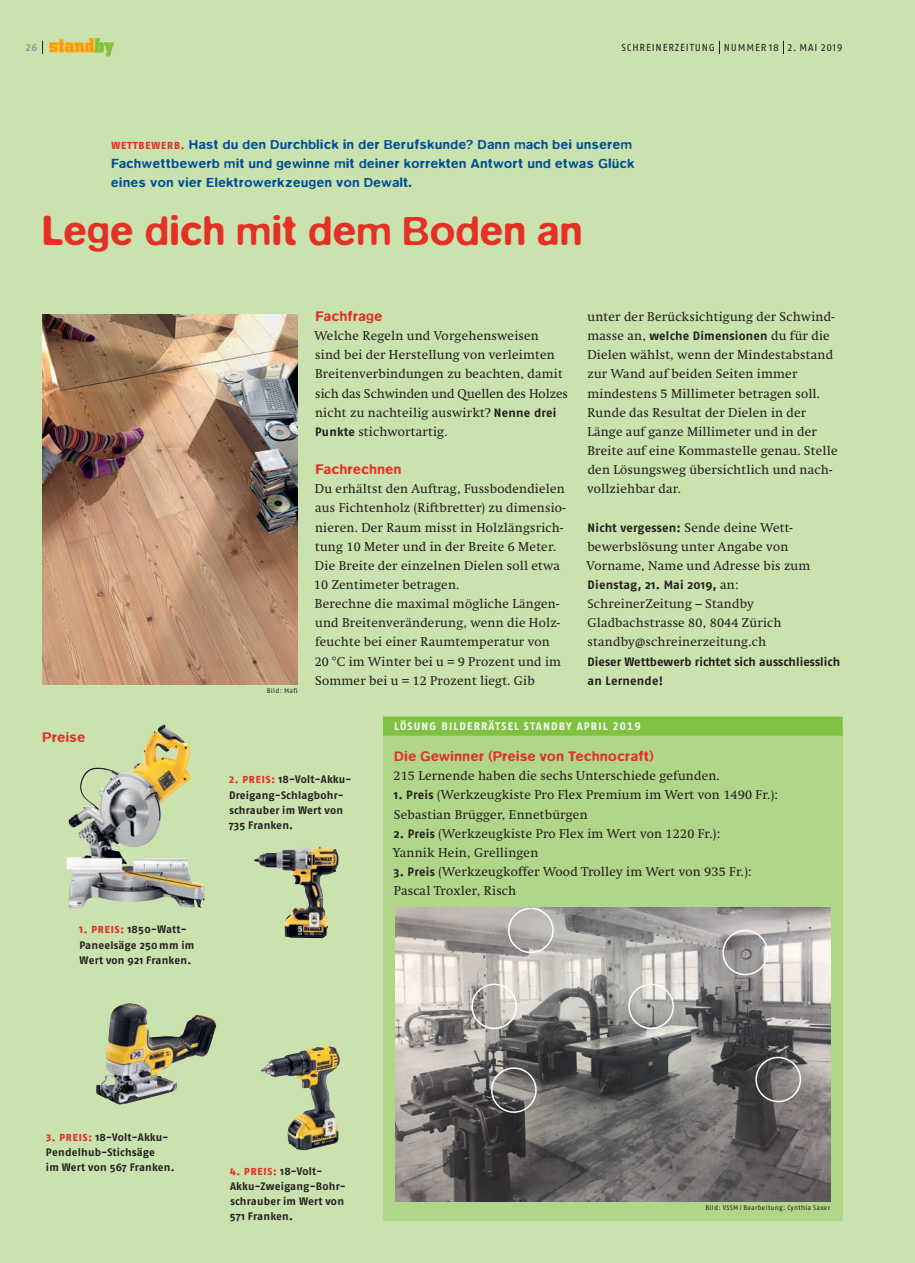
<style>
.page{position:relative;width:915px;height:1263px;background:#fff}
.page>*{position:absolute;margin:0;border:0;box-sizing:border-box;transform-origin:0 0}
.t1{font:500 42px "Blur OT";letter-spacing:.02em;color:#e53025}
.t2{font:500 14.25px "Blur OT";letter-spacing:.04em;color:#e53025}
.t3{font:500 13.5px/19.2px "Blur OT";letter-spacing:.05em;color:#01509a}
.t4{font:12.75px/19.2px "Swift";letter-spacing:.02em;color:#231f20}
.t5{font:700 12.15px/19.2px "Fago OT";letter-spacing:.01em;color:#231f20}
.t6{font:700 10.8px/15.3px "Fago OT";letter-spacing:.015em;color:#231f20}
.t7{font:700 10.8px "Fago OT";letter-spacing:.11em;color:#fff}
.t8{font:10.2px "Fago OT";letter-spacing:.085em;color:#231f20}
.t9{font:800 10.2px "Fago OT";letter-spacing:.085em;color:#e53025}
.t10{font:700 10.2px "Fago OT";color:#939598}
.t11{font:6.75px "Fago OT";letter-spacing:.04em;color:#231f20}
.s1{font-family:"Fago OT";font-weight:800;font-size:10.2px;color:#e53025}
.s2{font-weight:800;font-size:10.2px;color:#e53025}
.s3{font-family:"Fago OT";font-weight:700;font-size:12.15px}
.s4{font-family:"Swift";font-weight:400;font-size:12.75px}
.s5{font-family:"Myriad Pro"}
.s6{font-weight:700;font-size:10.8px;color:#231f20}
</style>
<div class="page">
<div style="left:0;top:0;width:914px;height:1263px;background:#cae2ae"></div>
<svg style="left:42px;top:41px;width:1px;height:13px"></svg>
<svg style="left:719px;top:41px;width:1px;height:13px"></svg>
<svg style="left:783px;top:41px;width:1px;height:13px"></svg>
<svg style="left:49px;top:38px;width:64px;height:18px"></svg>
<img style="left:43px;top:315px;width:255px;height:370px">
<div style="left:383px;top:723px;width:459px;height:497px;background:#b1d689"></div>
<div style="left:383px;top:716px;width:459px;height:20px;background:#7fc241"></div>
<img style="left:395px;top:908px;width:434px;height:293px">
<div style="left:508px;top:908px;width:45px;height:45px;border:2px solid #fff;border-radius:50%"></div>
<div style="left:722px;top:930px;width:45px;height:45px;border:2px solid #fff;border-radius:50%"></div>
<div style="left:628px;top:983px;width:45px;height:46px;border:2px solid #fff;border-radius:50%"></div>
<div style="left:755px;top:1057px;width:45px;height:45px;border:2px solid #fff;border-radius:50%"></div>
<div style="left:491px;top:1067px;width:45px;height:46px;border:2px solid #fff;border-radius:50%"></div>
<div style="left:471px;top:983px;width:46px;height:46px;border:2px solid #fff;border-radius:50%"></div>
<img style="left:96px;top:1003px;width:120px;height:102px">
<img style="left:254px;top:847px;width:76px;height:38px">
<img style="left:260px;top:1045px;width:62px;height:83px">
<img style="left:67px;top:724px;width:127px;height:185px">
<p class="t10" style="left:26px;top:41px;width:13px">26</p>
<p class="t8" style="left:621px;top:41px;width:222px">SCHREINERZEITUNG NUMMER 18 2. Mai 2019</p>
<p class="t3" style="left:111px;top:135px;width:524px"><span class="s1">WETTBEWERB.</span> Hast du den Durchblick in der Berufskunde? Dann mach bei unserem<br>Fachwettbewerb mit und gewinne mit deiner korrekten Antwort und etwas Glück eines von vier Elektrowerkzeugen von Dewalt.</p>
<h1 class="t1" style="left:43px;top:206px;width:541px">Lege dich mit dem Boden an</h1>
<p class="t2" style="left:43px;top:729px;width:44px">Preise</p>
<p class="t6" style="left:79px;top:922px;width:117px"><span class="s2">1. PREIS:</span> 1850-Watt-<br>Paneelsäge 250 mm im<br>Wert von 921 Franken.</p>
<p class="t11" style="left:267px;top:687px;width:33px">Bild: Mafi</p>
<p class="t2" style="left:315px;top:308px;width:68px">Fachfrage</p>
<p class="t4" style="left:314px;top:326px;width:255px">Welche Regeln und Vorgehensweisen<br>sind bei der Herstellung von verleimten Breitenverbindungen zu beachten, damit sich das Schwinden und Quellen des Holzes nicht zu nachteilig auswirkt? <span class="s3">Nenne drei Punkte</span> stichwortartig.</p>
<p class="t2" style="left:315px;top:461px;width:87px">Fachrechnen</p>
<p class="t4" style="left:314px;top:479px;width:253px">Du erhältst den Auftrag, Fussbodendielen aus Fichtenholz (Riftbretter) zu dimensio&shy;nieren. Der Raum misst in Holzlängsrich&shy;tung 10 Meter und in der Breite 6 Meter.<br>Die Breite der einzelnen Dielen soll etwa 10 Zentimeter betragen.<br>Berechne die maximal mögliche Längen&shy;und Breitenveränderung, wenn die Holz&shy;feuchte bei einer Raumtemperatur von 20 °C im Winter bei u = 9 Prozent und im Sommer bei u = 12 Prozent liegt. Gib</p>
<p class="t4" style="left:587px;top:307px;width:248px">unter der Berücksichtigung der Schwind-</p>
<p class="t5" style="left:587px;top:326px;width:244px"><span class="s4">masse an,</span> welche Dimensionen <span class="s4">du für die</span></p>
<p class="t4" style="left:586px;top:345px;width:252px">Dielen wählst, wenn der Mindestabstand zur Wand auf beiden Seiten immer mindestens 5 Millimeter betragen soll.<br>Runde das Resultat der Dielen in der Länge auf ganze Millimeter und in der Breite auf eine Kommastelle genau. Stelle den Lösungsweg übersichtlich und nach&shy;vollziehbar dar.</p>
<p class="t5" style="left:587px;top:518px;width:206px">Nicht vergessen: <span class="s4">Sende deine Wett-</span></p>
<p class="t4" style="left:586px;top:537px;width:225px">bewerbslösung unter Angabe von<br>Vorname, Name und Adresse bis zum</p>
<p class="t5" style="left:587px;top:575px;width:152px">Dienstag, 21. Mai 2019, <span class="s4">an:</span></p>
<p class="t4" style="left:587px;top:594px;width:195px"><span class="s5">S</span>chreinerZeitung – Standby<br>Gladbachstrasse 80, 8044 Zürich standby@schreinerzeitung.ch</p>
<p class="t5" style="left:587px;top:652px;width:254px">Dieser Wettbewerb richtet sich ausschliesslich an Lernende!</p>
<p class="t6" style="left:229px;top:772px;width:124px"><span class="s2">2. PREIS:</span> 18-Volt-Akku-<br>Dreigang-Schlagbohr&shy;schrauber im Wert von<br>735 Franken.</p>
<p class="t7" style="left:394px;top:720px;width:248px">LÖSUNG BILDERRÄTSEL STANDBY APRIL 2019</p>
<p class="t2" style="left:394px;top:748px;width:260px">Die Gewinner (Preise von Technocraft)</p>
<p class="t4" style="left:393px;top:766px;width:328px">215 Lernende haben die sechs Unterschiede gefunden.</p>
<p class="t4" style="left:393px;top:786px;width:385px"><span class="s3">1. Preis</span> (Werkzeugkiste Pro Flex Premium im Wert von 1490 Fr.):<br>Sebastian Brügger, Ennetbürgen</p>
<p class="t4" style="left:392px;top:824px;width:329px"><span class="s3">2. Preis</span> (Werkzeugkiste Pro Flex im Wert von 1220 Fr.):<br>Yannik Hein, Grellingen</p>
<p class="t4" style="left:393px;top:862px;width:359px"><span class="s3">3. Preis</span> (Werkzeugkoffer Wood Trolley im Wert von 935 Fr.):<br>Pascal Troxler, Risch</p>
<p class="t6" style="left:46px;top:1129px;width:130px"><span class="s2">3. PREIS:</span> 18-Volt-Akku-<br>Pendelhub-Stichsäge<br>im Wert von 567 Franken.</p>
<p class="t9" style="left:230px;top:1165px;width:94px">4. PREIS: <span class="s6">18-Volt-</span></p>
<p class="t6" style="left:230px;top:1178px;width:117px">Akku-Zweigang-Bohr&shy;schrauber im Wert von<br>571 Franken.</p>
<p class="t11" style="left:705px;top:1203px;width:126px">Bild: VSSM / Bearbeitung: Cynthia Saxer</p>
</div>
